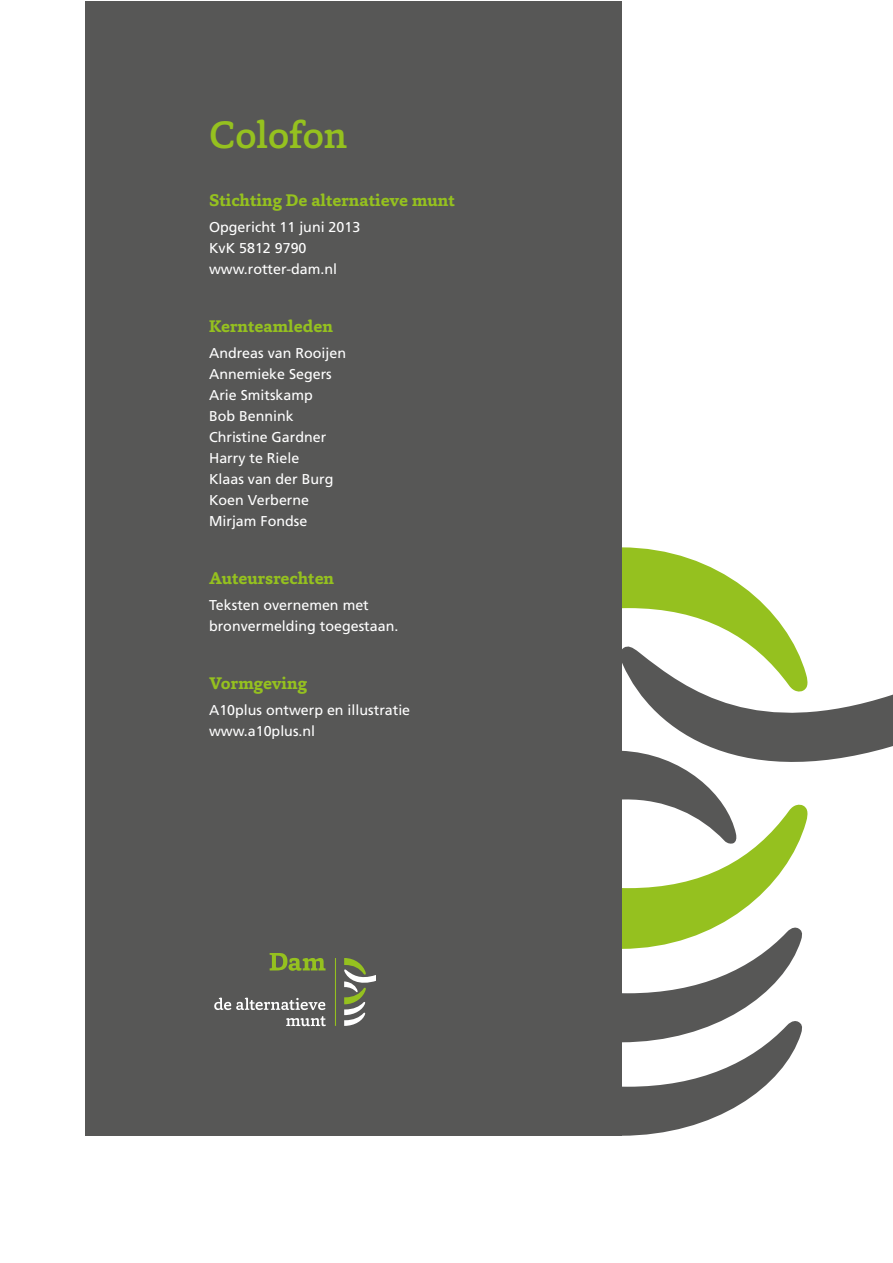
<style>
.page{position:relative;width:893px;height:1263px;background:#fff}
.page>*{position:absolute;margin:0;border:0;box-sizing:border-box;transform-origin:0 0}
.t1{font:500 39px "Capita";letter-spacing:-.005em;color:#95c11f}
.t2{font:700 17.25px "Capita";color:#95c11f}
.t3{font:14.25px/21px "Frutiger LT Std";color:#fff}
</style>
<div class="page">
<svg style="left:809px;top:695px;width:83px;height:67px"></svg>
<svg style="left:622px;top:547px;width:187px;height:588px"></svg>
<div style="left:85px;top:1px;width:537px;height:1134px;background:#575756"></div>
<svg style="left:214px;top:954px;width:161px;height:72px"></svg>
<h1 class="t1" style="left:209px;top:109px;width:140px">Colofon</h1>
<p class="t2" style="left:209px;top:189px;width:247px">Stichting De alternatieve munt</p>
<p class="t3" style="left:209px;top:217px;width:153px">Opgericht 11 juni 2013<br>KvK 5812 9790 www.rotter-dam.nl</p>
<p class="t2" style="left:209px;top:315px;width:125px">Kernteamleden</p>
<p class="t3" style="left:209px;top:343px;width:138px">Andreas van Rooijen<br>Annemieke Segers<br>Arie Smitskamp<br>Bob Bennink<br>Christine Gardner<br>Harry te Riele<br>Klaas van der Burg<br>Koen Verberne<br>Mirjam Fondse</p>
<p class="t2" style="left:209px;top:567px;width:127px">Auteursrechten</p>
<p class="t3" style="left:209px;top:595px;width:191px">Teksten overnemen met bronvermelding toegestaan.</p>
<p class="t2" style="left:209px;top:672px;width:100px">Vormgeving</p>
<p class="t3" style="left:209px;top:700px;width:203px">A10plus ontwerp en illustratie www.a10plus.nl</p>
</div>
